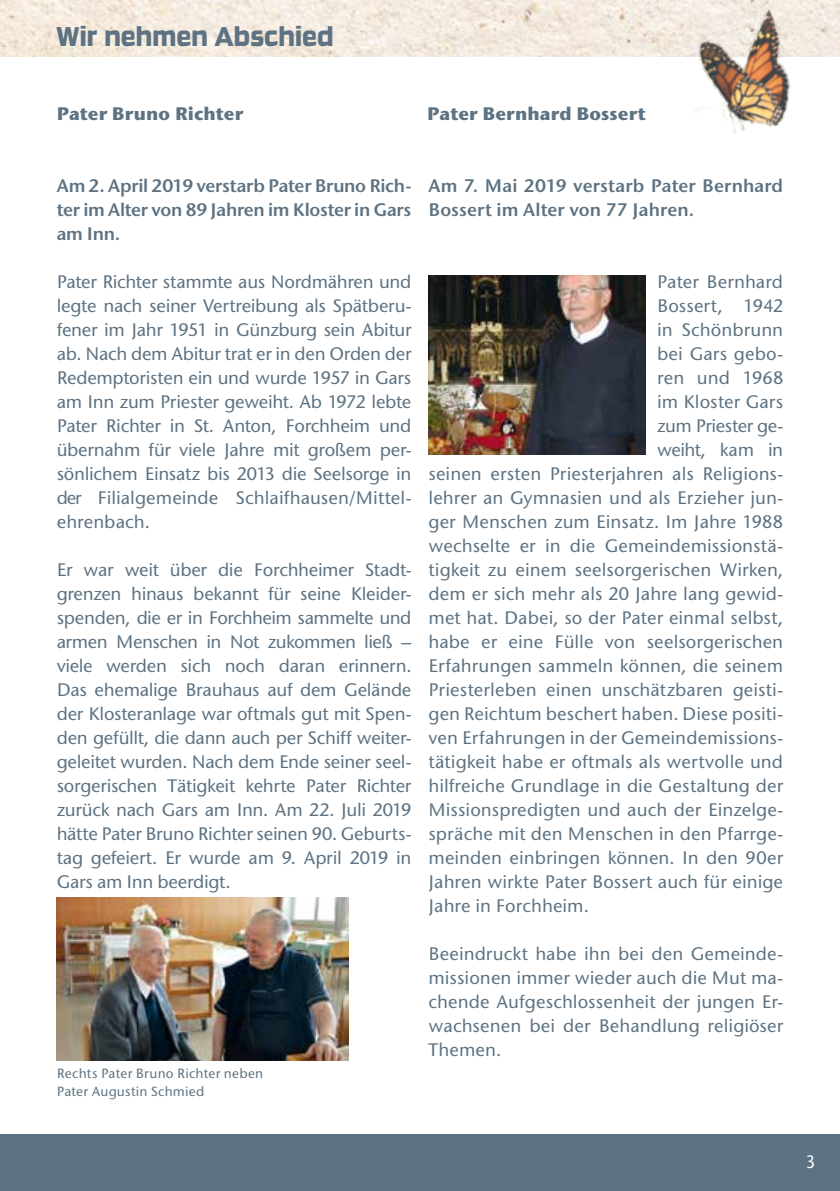
<style>
.page{position:relative;width:840px;height:1191px;background:#fff}
.page>*{position:absolute;margin:0;border:0;box-sizing:border-box;transform-origin:0 0}
.t1{font:32px "Ginger";color:#5d7282;scale:.95 1}
.t2{font:500 19px/24px "Stone Sans Itc T";color:#5d7282;text-align:justify}
.t3{font:19px/24px "Stone Sans Itc T Semi";color:#5d7282;text-align:justify}
.t4{font:700 19px "Stone Sans Itc T";letter-spacing:.005em;color:#5d7282}
.t5{font:500 19px "Stone Sans Itc T";letter-spacing:-.025em;color:#5d7282}
.t6{font:500 19px "Stone Sans Itc T";letter-spacing:-.03em;color:#5d7282}
.t7{font:18px "Stone Sans";color:#fff;scale:.9 1}
.t8{font:500 14px/18px "Stone Sans Itc T";letter-spacing:.015em;color:#5d7282}
</style>
<div class="page">
<div style="left:0;top:1134px;width:839px;height:57px;background:#5d7282"></div>
<img style="left:0;top:0;width:839px;height:57px">
<img style="left:57px;top:897px;width:291px;height:163px">
<img style="left:428px;top:275px;width:217px;height:179px">
<img style="left:666px;top:7px;width:152px;height:126px">
<h1 class="t1" style="left:57px;top:20px;width:293px">Wir nehmen Abschied</h1>
<p class="t4" style="left:57px;top:102px;width:188px">Pater Bruno Richter</p>
<p class="t4" style="left:427px;top:102px;width:220px">Pater Bernhard Bossert</p>
<p class="t3" style="left:57px;top:173px;width:356px">Am 2. April 2019 verstarb Pater Bruno Rich&shy;ter im Alter von 89 Jahren im Kloster in Gars am Inn.</p>
<p class="t2" style="left:57px;top:270px;width:356px">Pater Richter stammte aus Nordmähren und legte nach seiner Vertreibung als Spätberu&shy;fener im Jahr 1951 in Günzburg sein Abitur ab. Nach dem Abitur trat er in den Orden der Redemptoristen ein und wurde 1957 in Gars am Inn zum Priester geweiht. Ab 1972 lebte Pater Richter in St. Anton, Forchheim und übernahm für viele Jahre mit großem per&shy;sönlichem Einsatz bis 2013 die Seelsorge in der Filialgemeinde Schlaifhausen/Mittel&shy;ehrenbach.</p>
<p class="t2" style="left:57px;top:558px;width:356px">Er war weit über die Forchheimer Stadt&shy;grenzen hinaus bekannt für seine Kleider&shy;spenden, die er in Forchheim sammelte und armen Menschen in Not zukommen ließ – viele werden sich noch daran erinnern.<br>Das ehemalige Brauhaus auf dem Gelände der Klosteranlage war oftmals gut mit Spen&shy;den gefüllt, die dann auch per Schiff weiter&shy;geleitet wurden. Nach dem Ende seiner seel&shy;sorgerischen Tätigkeit kehrte Pater Richter zurück nach Gars am Inn. Am 22. Juli 2019 hätte Pater Bruno Richter seinen 90. Geburts&shy;tag gefeiert. Er wurde am 9. April 2019 in Gars am Inn beerdigt.</p>
<p class="t8" style="left:57px;top:1064px;width:208px">Rechts Pater Bruno Richter neben<br>Pater Augustin Schmied</p>
<p class="t3" style="left:428px;top:173px;width:356px">Am 7. Mai 2019 verstarb Pater Bernhard<br>Bossert im Alter von 77 Jahren.</p>
<p class="t2" style="left:656px;top:269px;width:127px">Pater Bernhard</p>
<p class="t2" style="left:656px;top:293px;width:127px">Bossert, 1942</p>
<p class="t2" style="left:656px;top:317px;width:127px">in Schönbrunn</p>
<p class="t2" style="left:656px;top:341px;width:127px">bei Gars gebo-</p>
<p class="t2" style="left:656px;top:365px;width:127px">ren und 1968</p>
<p class="t2" style="left:656px;top:389px;width:127px">im Kloster Gars</p>
<p class="t5" style="left:656px;top:414px;width:127px">zum Priester ge-</p>
<p class="t6" style="left:656px;top:438px;width:127px">weiht, kam in</p>
<p class="t2" style="left:428px;top:461px;width:356px">seinen ersten Priesterjahren als Religions-</p>
<p class="t2" style="left:428px;top:485px;width:356px">lehrer an Gymnasien und als Erzieher jun-</p>
<p class="t2" style="left:428px;top:509px;width:356px">ger Menschen zum Einsatz. Im Jahre 1988</p>
<p class="t2" style="left:428px;top:533px;width:356px">wechselte er in die Gemeindemissionstä-</p>
<p class="t2" style="left:428px;top:557px;width:356px">tigkeit zu einem seelsorgerischen Wirken,</p>
<p class="t2" style="left:428px;top:581px;width:356px">dem er sich mehr als 20 Jahre lang gewid-</p>
<p class="t2" style="left:428px;top:605px;width:356px">met hat. Dabei, so der Pater einmal selbst,</p>
<p class="t2" style="left:428px;top:629px;width:356px">habe er eine Fülle von seelsorgerischen</p>
<p class="t2" style="left:428px;top:653px;width:356px">Erfahrungen sammeln können, die seinem</p>
<p class="t2" style="left:428px;top:677px;width:356px">Priesterleben einen unschätzbaren geisti-</p>
<p class="t2" style="left:428px;top:701px;width:356px">gen Reichtum beschert haben. Diese positi-</p>
<p class="t2" style="left:428px;top:725px;width:356px">ven Erfahrungen in der Gemeindemissions-</p>
<p class="t2" style="left:428px;top:749px;width:356px">tätigkeit habe er oftmals als wertvolle und</p>
<p class="t2" style="left:428px;top:773px;width:356px">hilfreiche Grundlage in die Gestaltung der</p>
<p class="t2" style="left:428px;top:797px;width:356px">Missionspredigten und auch der Einzelge-</p>
<p class="t2" style="left:428px;top:821px;width:356px">spräche mit den Menschen in den Pfarrge-</p>
<p class="t2" style="left:428px;top:845px;width:356px">meinden einbringen können. In den 90er</p>
<p class="t2" style="left:428px;top:869px;width:356px">Jahren wirkte Pater Bossert auch für einige</p>
<p class="t2" style="left:428px;top:893px;width:162px">Jahre in Forchheim.</p>
<p class="t2" style="left:428px;top:941px;width:356px">Beeindruckt habe ihn bei den Gemeinde&shy;missionen immer wieder auch die Mut ma&shy;chende Aufgeschlossenheit der jungen Er&shy;wachsenen bei der Behandlung religiöser Themen.</p>
<p class="t7" style="left:805px;top:1151px;width:12px">3</p>
</div>
